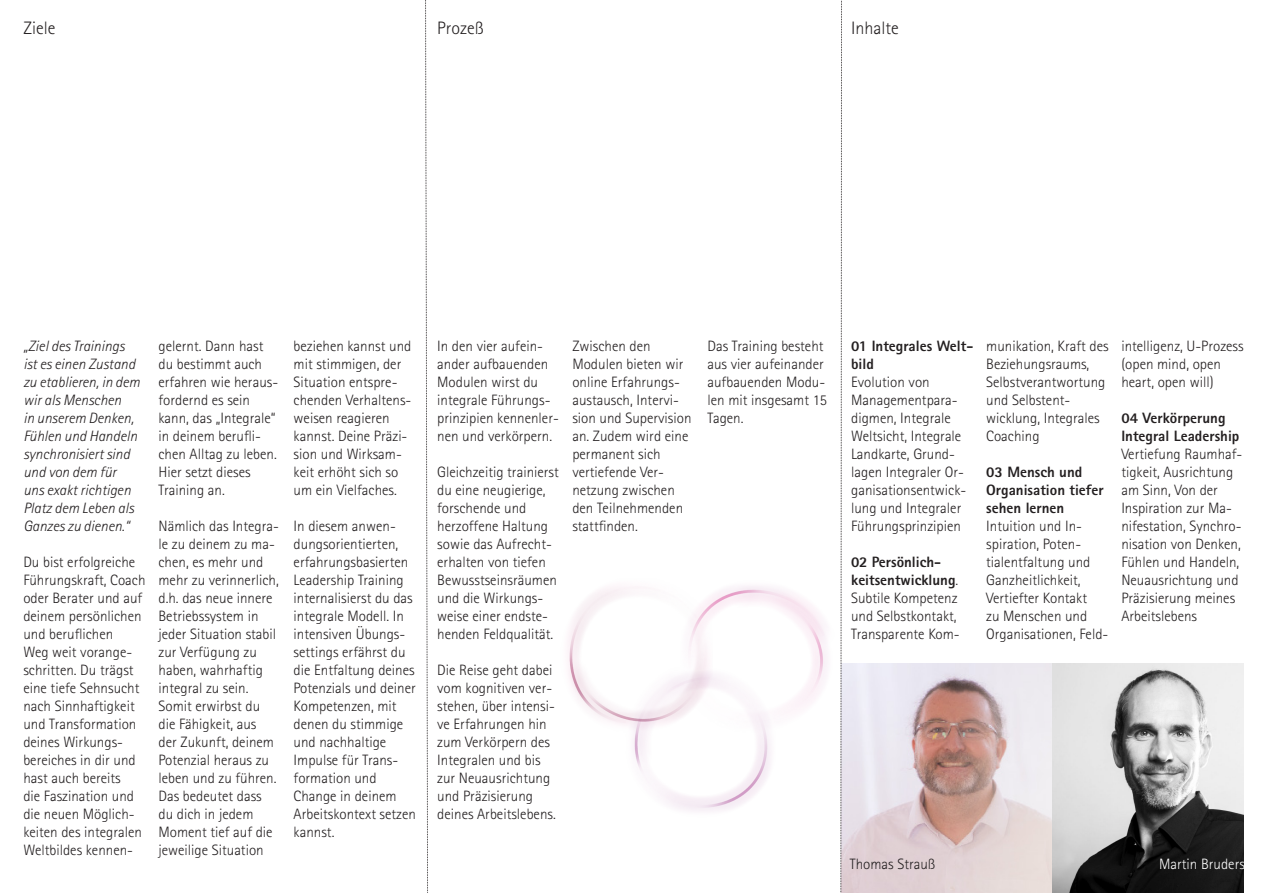
<style>
.page{position:relative;width:1265px;height:893px;background:#fff}
.page>*{position:absolute;margin:0;border:0;box-sizing:border-box;transform-origin:0 0}
.t1{font:300 18px "Rotis Sans Serif Std";color:#231f20}
.t2{font:300 15px/18px "Rotis Sans Serif Std";color:#231f20}
.t3{font:italic 300 15px/18px "Rotis Sans Serif Std";color:#231f20}
.t4{font:800 15px/18px "Rotis Sans Serif Std";color:#231f20}
.t5{font:300 15px "Rotis Sans Serif Std";color:#fff}
.s1{font-weight:800}
</style>
<div class="page">
<img style="left:843px;top:663px;width:401px;height:230px">
<svg style="left:425px;top:0;width:3px;height:893px"></svg>
<svg style="left:840px;top:0;width:3px;height:893px"></svg>
<img style="left:568px;top:586px;width:259px;height:226px">
<p class="t1" style="left:23px;top:17px;width:33px">Ziele</p>
<p class="t1" style="left:437px;top:17px;width:48px">Prozeß</p>
<p class="t1" style="left:851px;top:17px;width:49px">Inhalte</p>
<p class="t3" style="left:23px;top:337px;width:118px">„Ziel des Trainings ist es einen Zustand zu etablieren, in dem wir als Menschen<br>in unserem Denken,<br>Fühlen und Handeln synchronisiert sind und von dem für uns exakt richtigen<br>Platz dem Leben als<br>Ganzes zu dienen.“</p>
<p class="t2" style="left:23px;top:552px;width:124px">Du bist erfolgreiche<br>Führungskraft, Coach oder Berater und auf deinem persönlichen und beruflichen<br>Weg weit vorange&shy;schritten. Du trägst eine tiefe Sehnsucht nach Sinnhaftigkeit und Transformation deines Wirkungs&shy;bereiches in dir und hast auch bereits<br>die Faszination und die neuen Möglich&shy;keiten des integralen<br>Weltbildes kennen-</p>
<p class="t2" style="left:159px;top:336px;width:121px">gelernt. Dann hast du bestimmt auch erfahren wie heraus&shy;fordernd es sein kann, das „Integrale“ in deinem berufli&shy;chen Alltag zu leben.<br>Hier setzt dieses<br>Training an.</p>
<p class="t2" style="left:159px;top:516px;width:122px">Nämlich das Integra&shy;le zu deinem zu ma&shy;chen, es mehr und mehr zu verinnerlich, d.h. das neue innere<br>Betriebssystem in jeder Situation stabil zur Verfügung zu haben, wahrhaftig integral zu sein.<br>Somit erwirbst du die Fähigkeit, aus<br>der Zukunft, deinem<br>Potenzial heraus zu leben und zu führen.<br>Das bedeutet dass du dich in jedem<br>Moment tief auf die jeweilige Situation</p>
<p class="t2" style="left:294px;top:336px;width:119px">beziehen kannst und mit stimmigen, der<br>Situation entspre&shy;chenden Verhaltens&shy;weisen reagieren kannst. Deine Präzi&shy;sion und Wirksam&shy;keit erhöht sich so um ein Vielfaches.</p>
<p class="t2" style="left:294px;top:516px;width:124px">In diesem anwen&shy;dungsorientierten, erfahrungsbasierten<br>Leadership Training internalisierst du das integrale Modell. In intensiven Übungs&shy;settings erfährst du die Entfaltung deines<br>Potenzials und deiner<br>Kompetenzen, mit denen du stimmige und nachhaltige<br>Impulse für Trans&shy;formation und<br>Change in deinem<br>Arbeitskontext setzen kannst.</p>
<p class="t2" style="left:437px;top:336px;width:123px">In den vier aufein&shy;ander aufbauenden<br>Modulen wirst du integrale Führungs&shy;prinzipien kennenler&shy;nen und verkörpern.</p>
<p class="t2" style="left:437px;top:462px;width:123px">Gleichzeitig trainierst du eine neugierige, forschende und herzoffene Haltung sowie das Aufrecht&shy;erhalten von tiefen<br>Bewusstseinsräumen und die Wirkungs&shy;weise einer endste&shy;henden Feldqualität.</p>
<p class="t2" style="left:437px;top:660px;width:120px">Die Reise geht dabei vom kognitiven ver&shy;stehen, über intensi&shy;ve Erfahrungen hin zum Verkörpern des<br>Integralen und bis zur Neuausrichtung und Präzisierung deines Arbeitslebens.</p>
<p class="t2" style="left:572px;top:336px;width:121px">Zwischen den<br>Modulen bieten wir online Erfahrungs&shy;austausch, Intervi&shy;sion und Supervision an. Zudem wird eine permanent sich vertiefende Ver&shy;netzung zwischen den Teilnehmenden stattfinden.</p>
<p class="t2" style="left:707px;top:336px;width:121px">Das Training besteht aus vier aufeinander aufbauenden Modu&shy;len mit insgesamt 15<br>Tagen.</p>
<p class="t4" style="left:851px;top:336px;width:124px">01 Integrales Welt&shy;bild</p>
<p class="t2" style="left:851px;top:372px;width:117px">Evolution von<br>Managementpara&shy;digmen, Integrale<br>Weltsicht, Integrale<br>Landkarte, Grund&shy;lagen Integraler Or&shy;ganisationsentwick&shy;lung und Integraler<br>Führungsprinzipien</p>
<p class="t2" style="left:851px;top:552px;width:110px"><span class="s1">02 Persönlich&shy;keitsentwicklung</span>.<br>Subtile Kompetenz und Selbstkontakt,<br>Transparente Kom-</p>
<p class="t2" style="left:986px;top:336px;width:124px">munikation, Kraft des<br>Beziehungsraums,<br>Selbstverantwortung und Selbstent&shy;wicklung, Integrales<br>Coaching</p>
<p class="t4" style="left:986px;top:462px;width:119px">03 Mensch und<br>Organisation tiefer sehen lernen</p>
<p class="t2" style="left:986px;top:516px;width:124px">Intuition und In&shy;spiration, Poten&shy;tialentfaltung und<br>Ganzheitlichkeit,<br>Vertiefter Kontakt<br>zu Menschen und<br>Organisationen, Feld-</p>
<p class="t2" style="left:1121px;top:336px;width:124px">intelligenz, U-Prozess (open mind, open heart, open will)</p>
<p class="t4" style="left:1121px;top:408px;width:120px">04 Verkörperung<br>Integral Leadership</p>
<p class="t2" style="left:1121px;top:444px;width:123px">Vertiefung Raumhaf&shy;tigkeit, Ausrichtung am Sinn, Von der<br>Inspiration zur Ma&shy;nifestation, Synchro&shy;nisation von Denken,<br>Fühlen und Handeln,<br>Neuausrichtung und<br>Präzisierung meines<br>Arbeitslebens</p>
<p class="t2" style="left:850px;top:855px;width:87px">Thomas Strauß</p>
<p class="t5" style="left:1159px;top:855px;width:87px">Martin Bruders</p>
</div>
